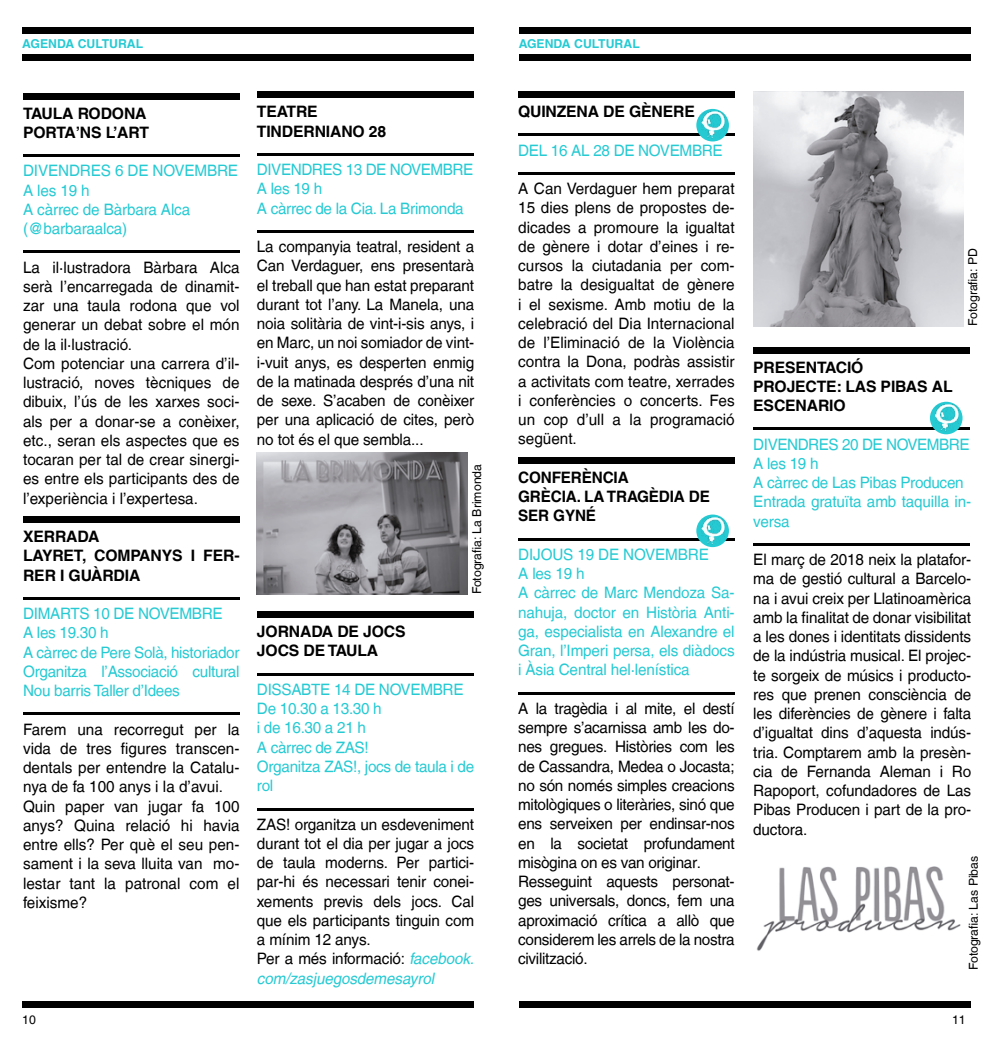
<style>
.page{position:relative;width:993px;height:1042px;background:#fff}
.page>*{position:absolute;margin:0;border:0;box-sizing:border-box;transform-origin:0 0}
.t1{font:15.75px/19.2px "Helvetica LT";letter-spacing:-.01em;color:#000}
.t2{font:15.75px/19.2px "Helvetica LT";letter-spacing:-.02em;color:#26cad3}
.t3{font:700 15.75px/19.2px "Helvetica LT";letter-spacing:-.01em;color:#000}
.t4{font:12.25px "Helvetica LT";color:#000}
.t5{font:700 12.25px "Helvetica LT";color:#26cad3}
.s1{font-style:italic;color:#26cad3}
</style>
<div class="page">
<div style="left:22px;top:1001px;width:452px;height:7px;background:#000"></div>
<div style="left:518px;top:1001px;width:452px;height:7px;background:#000"></div>
<div style="left:22px;top:27px;width:452px;height:6px;background:#000"></div>
<div style="left:22px;top:54px;width:452px;height:6px;background:#000"></div>
<div style="left:23px;top:93px;width:216px;height:6px;background:#000"></div>
<hr style="left:23px;top:154px;width:216px;height:3px;background:#000">
<hr style="left:23px;top:250px;width:216px;height:3px;background:#000">
<div style="left:23px;top:517px;width:216px;height:6px;background:#000"></div>
<hr style="left:23px;top:597px;width:216px;height:3px;background:#000">
<hr style="left:23px;top:712px;width:216px;height:3px;background:#000">
<div style="left:257px;top:92px;width:216px;height:6px;background:#000"></div>
<hr style="left:257px;top:153px;width:216px;height:3px;background:#000">
<hr style="left:257px;top:230px;width:216px;height:3px;background:#000">
<div style="left:257px;top:612px;width:216px;height:6px;background:#000"></div>
<hr style="left:257px;top:673px;width:216px;height:2px;background:#000">
<hr style="left:257px;top:807px;width:216px;height:3px;background:#000">
<img style="left:257px;top:453px;width:210px;height:141px">
<div style="left:518px;top:27px;width:452px;height:6px;background:#000"></div>
<div style="left:518px;top:54px;width:452px;height:6px;background:#000"></div>
<div style="left:518px;top:92px;width:216px;height:6px;background:#000"></div>
<hr style="left:518px;top:133px;width:216px;height:3px;background:#000">
<hr style="left:518px;top:172px;width:216px;height:3px;background:#000">
<div style="left:518px;top:457px;width:216px;height:6px;background:#000"></div>
<hr style="left:518px;top:538px;width:216px;height:2px;background:#000">
<hr style="left:518px;top:692px;width:216px;height:2px;background:#000">
<div style="left:753px;top:347px;width:216px;height:6px;background:#000"></div>
<hr style="left:753px;top:427px;width:216px;height:3px;background:#000">
<hr style="left:753px;top:543px;width:216px;height:3px;background:#000">
<img style="left:753px;top:92px;width:209px;height:234px">
<img style="left:757px;top:866px;width:204px;height:85px">
<svg style="left:696px;top:109px;width:32px;height:32px"></svg>
<img style="left:701px;top:111px;width:23px;height:27px">
<svg style="left:696px;top:514px;width:32px;height:33px"></svg>
<img style="left:701px;top:517px;width:23px;height:27px">
<svg style="left:929px;top:402px;width:33px;height:32px"></svg>
<img style="left:934px;top:404px;width:23px;height:27px">
<p class="t5" style="left:22px;top:36px;width:122px">AGENDA CULTURAL</p>
<p class="t3" style="left:23px;top:103px;width:127px">TAULA RODONA<br>PORTA’NS L’ART</p>
<p class="t2" style="left:23px;top:161px;width:216px">DIVENDRES 6 DE NOVEMBRE<br>A les 19 h<br>A càrrec de Bàrbara Alca (@barbaraalca)</p>
<p class="t1" style="left:23px;top:257px;width:218px">La il·lustradora Bàrbara Alca serà l’encarregada de dinamit&shy;zar una taula rodona que vol generar un debat sobre el món de la il·lustració.<br>Com potenciar una carrera d’il· lustració, noves tècniques de dibuix, l’ús de les xarxes soci&shy;als per a donar-se a conèixer, etc., seran els aspectes que es tocaran per tal de crear sinergi&shy;es entre els participants des de l’experiència i l’expertesa.</p>
<p class="t3" style="left:23px;top:527px;width:218px">XERRADA<br>LAYRET, COMPANYS I FER-<br>RER I GUÀRDIA</p>
<p class="t2" style="left:23px;top:604px;width:218px">DIMARTS 10 DE NOVEMBRE<br>A les 19.30 h<br>A càrrec de Pere Solà, historiador<br>Organitza l’Associació cultural<br>Nou barris Taller d’Idees</p>
<p class="t1" style="left:23px;top:719px;width:218px">Farem una recorregut per la vida de tres figures transcen&shy;dentals per entendre la Catalu&shy;nya de fa 100 anys i la d’avui.<br>Quin paper van jugar fa 100 anys? Quina relació hi havia entre ells? Per què el seu pen&shy;sament i la seva lluita van mo&shy;lestar tant la patronal com el feixisme?</p>
<p class="t3" style="left:257px;top:102px;width:131px">TEATRE<br>TINDERNIANO 28</p>
<p class="t2" style="left:257px;top:160px;width:218px">DIVENDRES 13 DE NOVEMBRE<br>A les 19 h<br>A càrrec de la Cia. La Brimonda</p>
<p class="t1" style="left:257px;top:237px;width:219px;text-align:justify">La companyia teatral, resident a Can Verdaguer, ens presentarà el treball que han estat preparant durant tot l’any. La Manela, una noia solitària de vint-i-sis anys, i en Marc, un noi somiador de vint&shy;i-vuit anys, es desperten enmig de la matinada després d’una nit de sexe. S’acaben de conèixer per una aplicació de cites, però no tot és el que sembla...</p>
<p class="t4" style="left:469px;top:594px;width:132px;rotate:-90deg">Fotografia: La Brimonda</p>
<p class="t3" style="left:257px;top:622px;width:150px">JORNADA DE JOCS<br>JOCS DE TAULA</p>
<p class="t2" style="left:257px;top:680px;width:219px">DISSABTE 14 DE NOVEMBRE<br>De 10.30 a 13.30 h<br>i de 16.30 a 21 h<br>A càrrec de ZAS!<br>Organitza ZAS!, jocs de taula i de rol</p>
<p class="t1" style="left:257px;top:814px;width:222px">ZAS! organitza un esdeveniment durant tot el dia per jugar a jocs de taula moderns. Per partici&shy;par-hi és necessari tenir conei&shy;xements previs dels jocs. Cal que els participants tinguin com a mínim 12 anys.<br>Per a més informació: <span class="s1">facebook. com/zasj uegosdemesayrol</span></p>
<p class="t5" style="left:518px;top:36px;width:122px">AGENDA CULTURAL</p>
<p class="t3" style="left:518px;top:102px;width:178px">QUINZENA DE GÈNERE</p>
<p class="t2" style="left:518px;top:140px;width:206px">DEL 16 AL 28 DE NOVEMBRE</p>
<p class="t1" style="left:518px;top:179px;width:218px;text-align:justify">A Can Verdaguer hem preparat 15 dies plens de propostes de&shy;dicades a promoure la igualtat de gènere i dotar d’eines i re&shy;cursos la ciutadania per com&shy;batre la desigualtat de gènere i el sexisme. Amb motiu de la celebració del Dia Internacional de l’Eliminació de la Violència contra la Dona, podràs assistir a activitats com teatre, xerrades i conferències o concerts. Fes un cop d’ull a la programació següent.</p>
<p class="t3" style="left:518px;top:467px;width:193px">CONFERÈNCIA<br>GRÈCIA. LA TRAGÈDIA DE<br>SER GYNÉ</p>
<p class="t2" style="left:518px;top:545px;width:218px">DIJOUS 19 DE NOVEMBRE<br>A les 19 h<br>A càrrec de Marc Mendoza Sa&shy;nahuja, doctor en Història Anti&shy;ga, especialista en Alexandre el<br>Gran, l’Imperi persa, els diàdocs i Àsia Central hel·lenística</p>
<p class="t1" style="left:518px;top:699px;width:218px">A la tragèdia i al mite, el destí sempre s’acarnissa amb les do&shy;nes gregues. Històries com les de Cassandra, Medea o Jocasta; no són només simples creacions mitològiques o literàries, sinó que ens serveixen per endinsar-nos en la societat profundament misògina on es van originar.<br>Resseguint aquests personat&shy;ges universals, doncs, fem una aproximació crítica a allò que considerem les arrels de la nostra civilització.</p>
<p class="t4" style="left:965px;top:326px;width:79px;rotate:-90deg">Fotografia: PD</p>
<p class="t3" style="left:753px;top:357px;width:201px">PRESENTACIÓ<br>PROJECTE: LAS PIBAS AL<br>ESCENARIO</p>
<p class="t2" style="left:753px;top:434px;width:219px">DIVENDRES 20 DE NOVEMBRE<br>A les 19 h<br>A càrrec de Las Pibas Producen<br>Entrada gratuïta amb taquilla in&shy;versa</p>
<p class="t1" style="left:753px;top:550px;width:219px;text-align:justify">El març de 2018 neix la platafor&shy;ma de gestió cultural a Barcelo&shy;na i avui creix per Llatinoamèrica amb la finalitat de donar visibilitat a les dones i identitats dissidents de la indústria musical. El projec&shy;te sorgeix de músics i producto&shy;res que prenen consciència de les diferències de gènere i falta d’igualtat dins d’aquesta indús&shy;tria. Comptarem amb la presèn&shy;cia de Fernanda Aleman i Ro Rapoport, cofundadores de Las Pibas Producen i part de la pro&shy;ductora.</p>
<p class="t4" style="left:966px;top:970px;width:116px;rotate:-90deg">Fotografia: Las Pibas</p>
<p class="t4" style="left:22px;top:1012px;width:15px">10</p>
<p class="t4" style="left:951px;top:1012px;width:15px">11</p>
</div>
